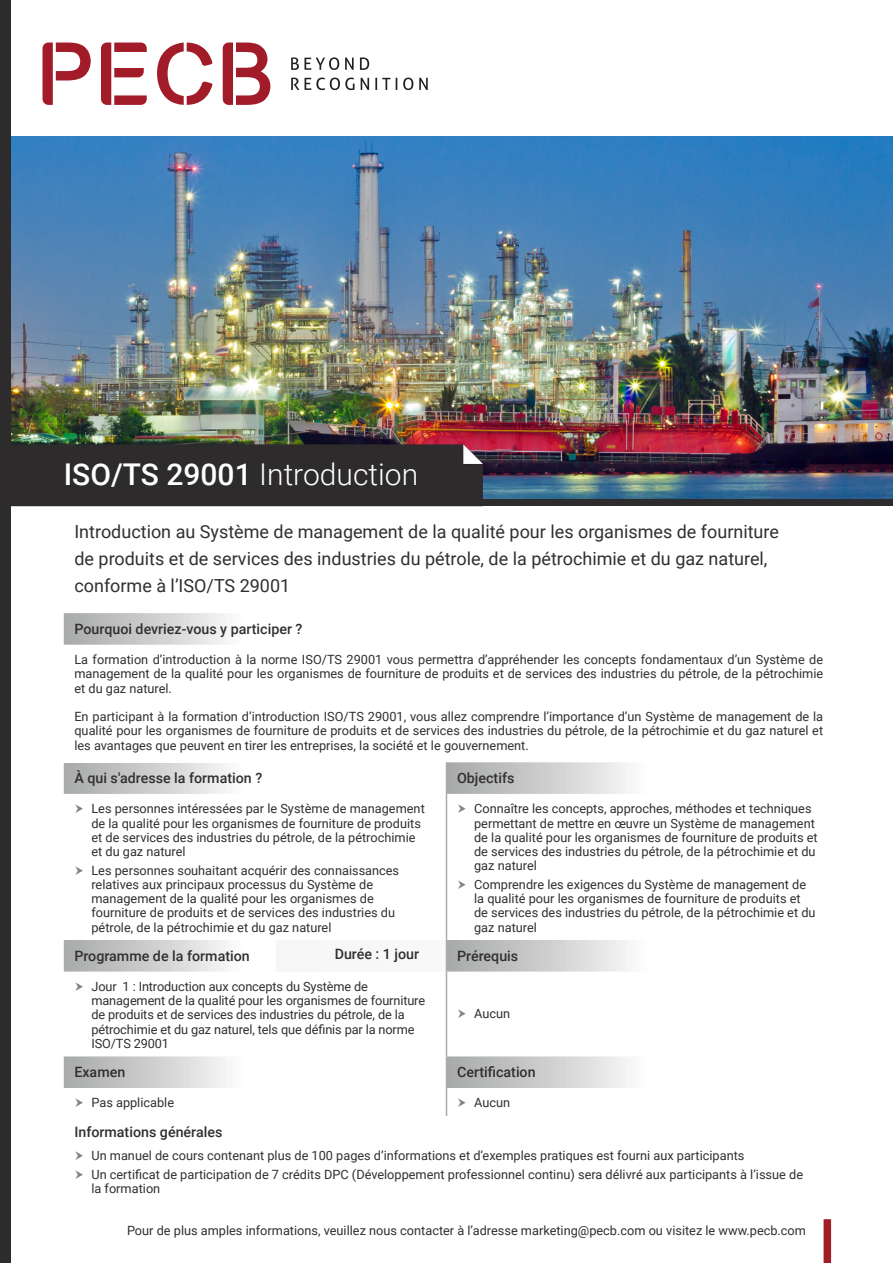
<style>
.page{position:relative;width:893px;height:1263px;background:#fff}
.page>*{position:absolute;margin:0;border:0;box-sizing:border-box;transform-origin:0 0}
.t1{font:300 30px "Roboto";color:#fff}
.t2{font:18px/27px "Roboto";color:#312f30}
.Table1{font:500 14.25px "Roboto";color:#312f30}
.t3{font:12.75px/14.2px "Roboto";color:#312f30}
.s1{font-weight:500}
</style>
<div class="page">
<img style="left:11px;top:136px;width:882px;height:364px">
<div style="left:824px;top:1219px;width:7px;height:44px;background:#a11e29"></div>
<div style="left:0;top:0;width:11px;height:1263px;background:#2e2b2c"></div>
<div style="left:11px;top:444px;width:472px;height:56px;background:#2e2b2c"></div>
<div style="left:0;top:500px;width:893px;height:6px;background:#2e2b2c"></div>
<svg style="left:64px;top:613px;width:382px;height:475px"></svg>
<div style="left:64px;top:645px;width:765px;height:117px;background:#fff"></div>
<svg style="left:447px;top:762px;width:182px;height:326px"></svg>
<div style="left:276px;top:940px;width:170px;height:31px;background:#f7f7f8"></div>
<hr style="left:446px;top:762px;width:1px;height:32px;background:#ababac">
<hr style="left:446px;top:794px;width:1px;height:146px;background:#ababac">
<hr style="left:446px;top:971px;width:1px;height:85px;background:#ababac">
<hr style="left:446px;top:1056px;width:1px;height:32px;background:#ababac">
<svg style="left:446px;top:1088px;width:1px;height:28px"></svg>
<hr style="left:446px;top:940px;width:1px;height:31px;background:#ababac">
<svg style="left:43px;top:43px;width:48px;height:62px"></svg>
<svg style="left:101px;top:43px;width:46px;height:62px"></svg>
<svg style="left:157px;top:43px;width:55px;height:62px"></svg>
<svg style="left:223px;top:43px;width:47px;height:62px"></svg>
<svg style="left:291px;top:57px;width:48px;height:13px"></svg>
<svg style="left:345px;top:58px;width:9px;height:12px"></svg>
<svg style="left:360px;top:57px;width:9px;height:13px"></svg>
<svg style="left:291px;top:78px;width:8px;height:12px"></svg>
<svg style="left:305px;top:78px;width:49px;height:12px"></svg>
<svg style="left:361px;top:78px;width:8px;height:12px"></svg>
<svg style="left:375px;top:78px;width:15px;height:12px"></svg>
<svg style="left:396px;top:78px;width:1px;height:12px"></svg>
<svg style="left:403px;top:78px;width:10px;height:12px"></svg>
<svg style="left:419px;top:78px;width:9px;height:12px"></svg>
<svg style="left:75px;top:804px;width:8px;height:9px"></svg>
<svg style="left:75px;top:866px;width:8px;height:8px"></svg>
<svg style="left:458px;top:804px;width:8px;height:9px"></svg>
<svg style="left:458px;top:880px;width:8px;height:9px"></svg>
<svg style="left:75px;top:982px;width:8px;height:9px"></svg>
<svg style="left:458px;top:1009px;width:8px;height:9px"></svg>
<p class="t1" style="left:64px;top:453px;width:356px"><span class="s1">ISO/TS 29001</span> Introduction</p>
<p class="t2" style="left:74px;top:517px;width:706px">Introduction au Système de management de la qualité pour les organismes de fourniture de produits et de services des industries du pétrole, de la pétrochimie et du gaz naturel, conforme à l’ISO/TS 29001</p>
<p class="Table1" style="left:74px;top:619px;width:230px">Pourquoi devriez-vous y participer ?</p>
<p class="t3" style="left:74px;top:652px;width:750px;text-align:justify">La formation d’introduction à la norme ISO/TS 29001 vous permettra d’appréhender les concepts fondamentaux d’un Système de management de la qualité pour les organismes de fourniture de produits et de services des industries du pétrole, de la pétrochimie et du gaz naturel.</p>
<p class="t3" style="left:74px;top:709px;width:750px;text-align:justify">En participant à la formation d’introduction ISO/TS 29001, vous allez comprendre l’importance d’un Système de management de la qualité pour les organismes de fourniture de produits et de services des industries du pétrole, de la pétrochimie et du gaz naturel et les avantages que peuvent en tirer les entreprises, la société et le gouvernement.</p>
<p class="Table1" style="left:74px;top:768px;width:189px">À qui s'adresse la formation ?</p>
<p class="Table1" style="left:457px;top:768px;width:59px">Objectifs</p>
<p class="t3" style="left:91px;top:801px;width:335px">Les personnes intéressées par le Système de management de la qualité pour les organismes de fourniture de produits et de services des industries du pétrole, de la pétrochimie et du gaz naturel</p>
<p class="t3" style="left:91px;top:862px;width:309px">Les personnes souhaitant acquérir des connaissances relatives aux principaux processus du Système de management de la qualité pour les organismes de fourniture de produits et de services des industries du pétrole, de la pétrochimie et du gaz naturel</p>
<p class="t3" style="left:474px;top:801px;width:345px">Connaître les concepts, approches, méthodes et techniques permettant de mettre en œuvre un Système de management de la qualité pour les organismes de fourniture de produits et de services des industries du pétrole, de la pétrochimie et du gaz naturel</p>
<p class="t3" style="left:474px;top:877px;width:343px">Comprendre les exigences du Système de management de la qualité pour les organismes de fourniture de produits et de services des industries du pétrole, de la pétrochimie et du gaz naturel</p>
<p class="Table1" style="left:74px;top:946px;width:177px">Programme de la formation</p>
<p class="Table1" style="left:335px;top:944px;width:86px">Durée : 1 jour</p>
<p class="Table1" style="left:457px;top:946px;width:63px">Prérequis</p>
<p class="t3" style="left:91px;top:979px;width:335px">Jour 1 : Introduction aux concepts du Système de management de la qualité pour les organismes de fourniture de produits et de services des industries du pétrole, de la pétrochimie et du gaz naturel, tels que définis par la norme ISO/TS 29001</p>
<p class="t3" style="left:474px;top:1006px;width:38px">Aucun</p>
<p class="Table1" style="left:74px;top:1062px;width:52px">Examen</p>
<p class="Table1" style="left:457px;top:1062px;width:80px">Certification</p>
<p class="t3" style="left:91px;top:1095px;width:84px">Pas applicable</p>
<p class="t3" style="left:474px;top:1095px;width:38px">Aucun</p>
<p class="Table1" style="left:74px;top:1122px;width:149px">Informations générales</p>
<p class="t3" style="left:91px;top:1148px;width:655px">Un manuel de cours contenant plus de 100 pages d’informations et d’exemples pratiques est fourni aux participants</p>
<p class="t3" style="left:91px;top:1167px;width:713px">Un certificat de participation de 7 crédits DPC (Développement professionnel continu) sera délivré aux participants à l’issue de la formation</p>
<p class="t3" style="left:127px;top:1223px;width:680px">Pour de plus amples informations, veuillez nous contacter à l’adresse marketing@pecb.com ou visitez le www.pecb.com</p>
</div>
